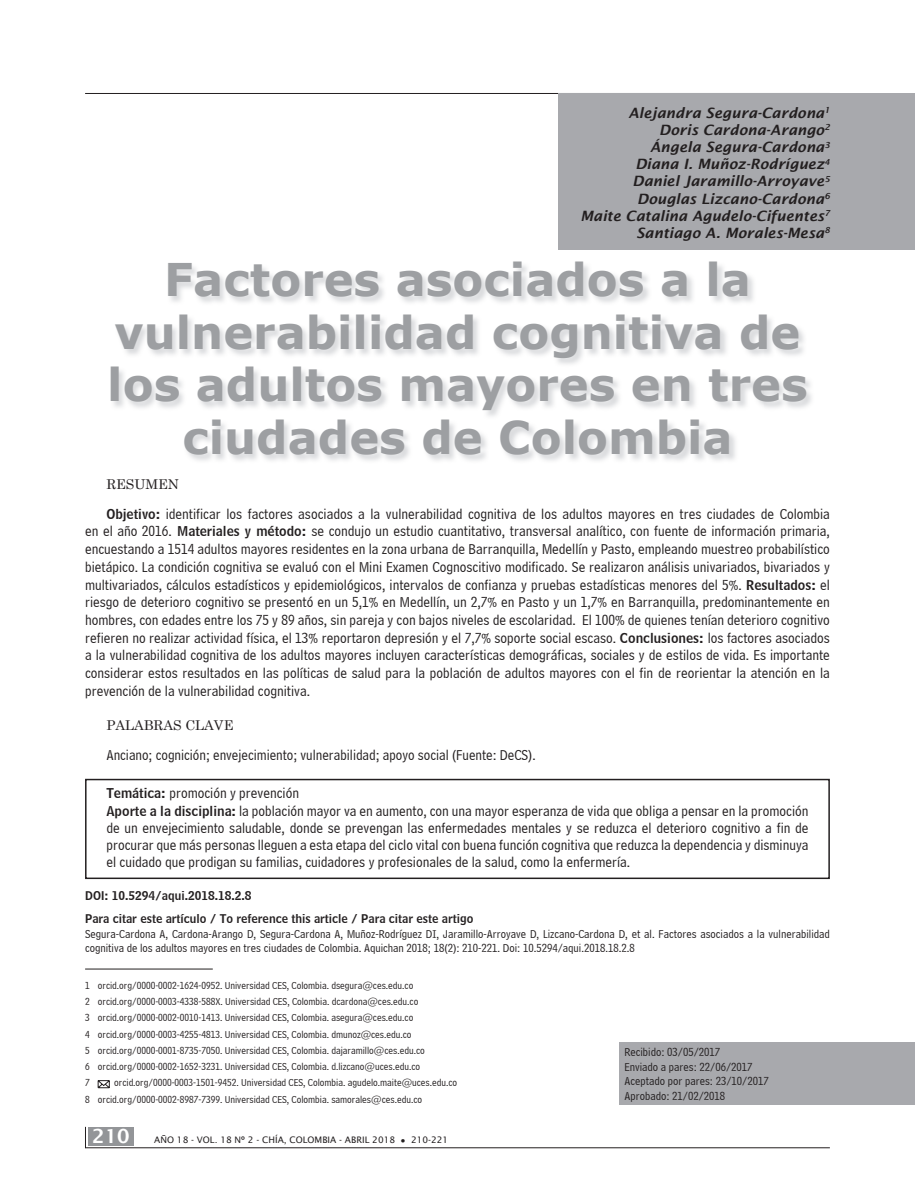
<style>
.page{position:relative;width:915px;height:1191px;background:#fff}
.page>*{position:absolute;margin:0;border:0;box-sizing:border-box;transform-origin:0 0}
.t1{font:700 45px/52.5px "MS Reference Sans Serif";color:#9d9fa2;text-align:center}
.t2{font:600 19.5px "Lucida Sans";color:#fff}
.t3{font:15px/17.7px "Bell Centennial BT Address";color:#231f20}
.t4{font:italic 600 14.25px/17.1px "Lucida Sans";color:#231f20;text-align:right}
.t5{font:13.5px "Century Schoolbook";color:#231f20}
.t6{font:12px/14.4px "Bell Centennial BT Address";color:#231f20}
.t7{font:12px/23.4px "Bell Centennial BT Name And Number";color:#231f20}
.t8{font:10.5px/16.2px "Bell Centennial BT Address";color:#231f20}
.t9{font:9px "Lucida Sans";color:#231f20}
.s1{font-family:"Bell Centennial BT Name And Number";font-size:13.5px}
.s2{font-family:"Abadi";font-weight:300;font-stretch:condensed;font-size:13.5px}
</style>
<div class="page">
<hr style="left:85px;top:1147px;width:744px;height:1px;background:#231f20">
<svg style="left:85px;top:1126px;width:1px;height:21px"></svg>
<div style="left:88px;top:1126px;width:46px;height:19px;background:#939598"></div>
<hr style="left:85px;top:93px;width:744px;height:1px;background:#231f20">
<div style="left:85px;top:779px;width:744px;height:100px;border:2px solid #231f20"></div>
<div style="left:619px;top:1042px;width:295px;height:62px;background:#a8a9ad"></div>
<div style="left:558px;top:93px;width:356px;height:157px;background:#a8a9ad"></div>
<svg style="left:97px;top:1080px;width:13px;height:8px"></svg>
<hr style="left:85px;top:968px;width:128px;height:1px;background:#231f20">
<p class="t4" style="left:580px;top:104px;width:251px">Alejandra Segura-Cardona<sup>1<br></sup>Doris Cardona-Arango<sup>2<br></sup>Ángela Segura-Cardona<sup>3<br></sup>Diana I. Muñoz-Rodríguez<sup>4<br></sup>Daniel Jaramillo-Arroyave<sup>5<br></sup>Douglas Lizcano-Cardona<sup>6<br></sup>Maite Catalina Agudelo-Cifuentes<sup>7<br></sup>Santiago A. Morales-Mesa<sup>8</sup></p>
<h1 class="t1" style="left:107px;top:252px;width:701px">Factores asociados a la vulnerabilidad cognitiva de los adultos mayores en tres ciudades de Colombia</h1>
<p class="t5" style="left:106px;top:473px;width:74px">RESUMEN</p>
<p class="t3" style="left:85px;top:505px;width:746px;text-align:justify;text-indent:21px"><span class="s1">Objetivo:</span> identificar los factores asociados a la vulnerabilidad cognitiva de los adultos mayores en tres ciudades de Colombia en el año 2016. <span class="s1">Materiales y método:</span> se condujo un estudio cuantitativo, transversal analítico, con fuente de información primaria, encuestando a 1514 adultos mayores residentes en la zona urbana de Barranquilla, Medellín y Pasto, empleando muestreo probabilístico bietápico. La condición cognitiva se evaluó con el Mini Examen Cognoscitivo modificado. Se realizaron análisis univariados, bivariados y multivariados, cálculos estadísticos y epidemiológicos, intervalos de confianza y pruebas estadísticas menores del 5<span class="s2">%</span>. <span class="s1">Resultados:</span> el riesgo de deterioro cognitivo se presentó en un 5,1<span class="s2">%</span> en Medellín, un 2,7<span class="s2">%</span> en Pasto y un 1,7<span class="s2">%</span> en Barranquilla, predominantemente en hombres, con edades entre los 75 y 89 años, sin pareja y con bajos niveles de escolaridad. El 100<span class="s2">%</span> de quienes tenían deterioro cognitivo refieren no realizar actividad física, el 13<span class="s2">%</span> reportaron depresión y el 7,7<span class="s2">%</span> soporte social escaso. <span class="s1">Conclusiones:</span> los factores asociados a la vulnerabilidad cognitiva de los adultos mayores incluyen características demográficas, sociales y de estilos de vida. Es importante considerar estos resultados en las políticas de salud para la población de adultos mayores con el fin de reorientar la atención en la prevención de la vulnerabilidad cognitiva.</p>
<p class="t5" style="left:106px;top:714px;width:128px">PALABRAS CLAVE</p>
<p class="t3" style="left:106px;top:746px;width:430px">Anciano; cognición; envejecimiento; vulnerabilidad; apoyo social (Fuente: DeCS).</p>
<p class="t3" style="left:106px;top:784px;width:703px;line-height:17.2px"><span class="s1">Temática:</span> promoción y prevención<br><span class="s1">Aporte a la disciplina:</span> la población mayor va en aumento, con una mayor esperanza de vida que obliga a pensar en la promoción de un envejecimiento saludable, donde se prevengan las enfermedades mentales y se reduzca el deterioro cognitivo a fin de procurar que más personas lleguen a esta etapa del ciclo vital con buena función cognitiva que reduzca la dependencia y disminuya el cuidado que prodigan su familias, cuidadores y profesionales de la salud, como la enfermería.</p>
<p class="t7" style="left:85px;top:883px;width:389px">DOI: 10.5294/aqui.2018.18.2.8<br>Para citar este artículo / To reference this article / Para citar este artigo</p>
<p class="t6" style="left:85px;top:926px;width:746px">Segura-Cardona A, Cardona-Arango D, Segura-Cardona A, Muñoz-Rodríguez DI, Jaramillo-Arroyave D, Lizcano-Cardona D, et al. Factores asociados a la vulnerabilidad cognitiva de los adultos mayores en tres ciudades de Colombia. Aquichan 2018; 18(2): 210-221. Doi: 10.5294/aqui.2018.18.2.8</p>
<p class="t8" style="left:85px;top:977px;width:341px">1 orcid.org/0000-0002-1624-0952. Universidad CES, Colombia. dsegura@ces.edu.co<br>2 orcid.org/0000-0003-4338-588X. Universidad CES, Colombia. dcardona@ces.edu.co 3 orcid.org/0000-0002-0010-1413. Universidad CES, Colombia. asegura@ces.edu.co<br>4 orcid.org/0000-0003-4255-4813. Universidad CES, Colombia. dmunoz@ces.edu.co<br>5 orcid.org/0000-0001-8735-7050. Universidad CES, Colombia. dajaramillo@ces.edu.co 6 orcid.org/0000-0002-1652-3231. Universidad CES, Colombia. d.lizcano@uces.edu.co 7</p>
<p class="t8" style="left:85px;top:1074px;width:373px;text-indent:29px">orcid.org/0000-0003-1501-9452. Universidad CES, Colombia. agudelo.maite@uces.edu.co<br>8 orcid.org/0000-0002-8987-7399. Universidad CES, Colombia. samorales@ces.edu.co</p>
<h2 class="t2" style="left:92px;top:1125px;width:39px">210</h2>
<p class="t9" style="left:154px;top:1135px;width:295px">AÑO 18 - VOL. 18 Nº 2 - CHÍA, COLOMBIA - ABRIL 2018 ● 210-221</p>
<p class="t6" style="left:624px;top:1045px;width:146px">Recibido: 03/05/2017<br>Enviado a pares: 22/06/2017<br>Aceptado por pares: 23/10/2017<br>Aprobado: 21/02/2018</p>
</div>
